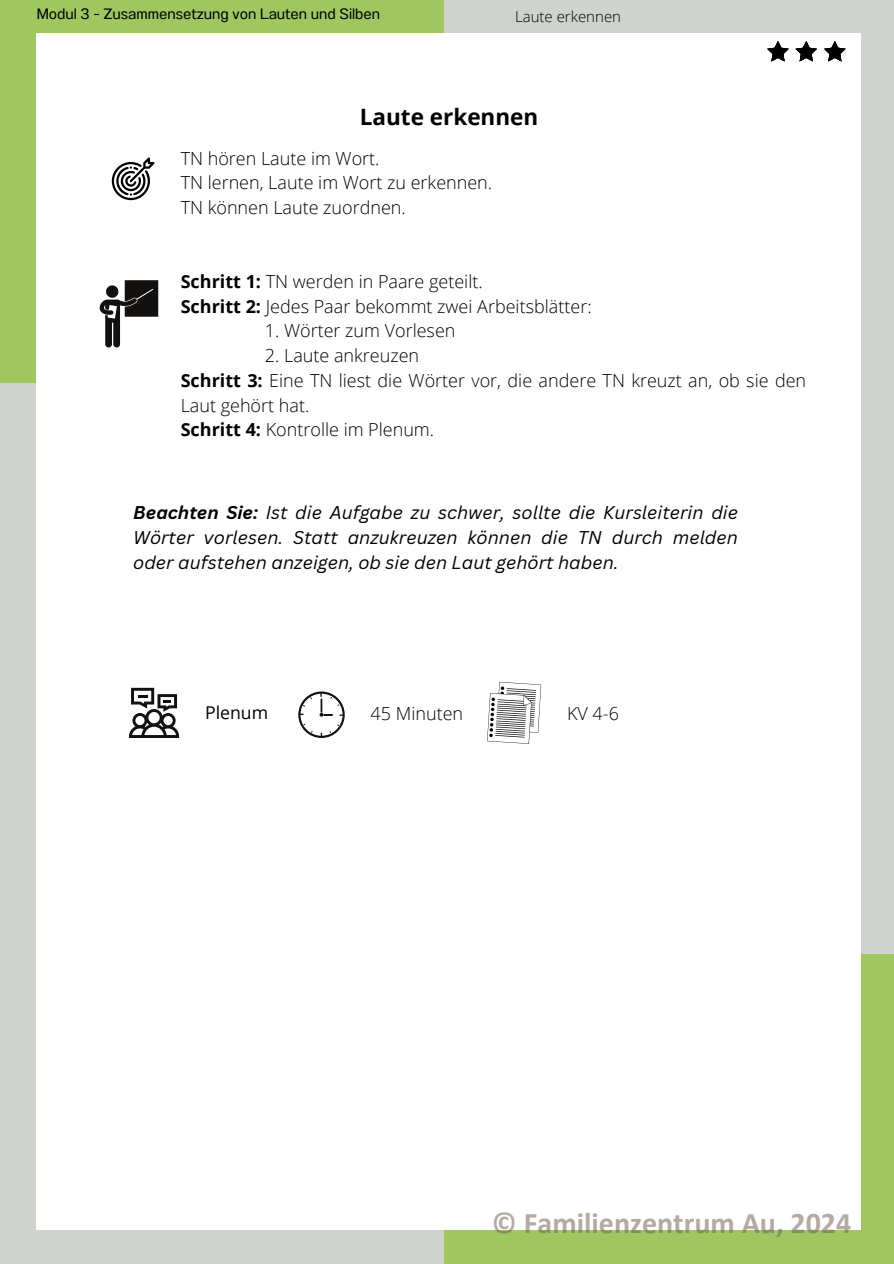
<style>
.page{position:relative;width:894px;height:1264px;background:#fff}
.page>*{position:absolute;margin:0;border:0;box-sizing:border-box;transform-origin:0 0}
.t1{font:700 30px "Calibri";color:rgb(114 95 78/.53)}
.t2{font:700 22.5px "Open Sans";color:#000}
.t3{font:300 18px/24.8px "Open Sans";color:#000}
.t4{font:italic 18px/24.8px "Canva Sans";color:#000;text-align:justify}
.t5{font:17.7px "Open Sans";color:#000}
.t6{font:15px "Anantason";color:#000}
.t7{font:300 15px "Open Sans";color:#000}
.s1{font-weight:700}
</style>
<div class="page">
<div style="left:0;top:383px;width:36px;height:880px;background:#d0d2ce"></div>
<div style="left:860px;top:953px;width:33px;height:310px;background:#9fc75f"></div>
<div style="left:0;top:0;width:36px;height:383px;background:#9fc75f"></div>
<div style="left:860px;top:0;width:33px;height:953px;background:#d0d2ce"></div>
<div style="left:443px;top:0;width:450px;height:33px;background:#d0d2ce"></div>
<div style="left:443px;top:1230px;width:450px;height:33px;background:#9fc75f"></div>
<div style="left:0;top:0;width:443px;height:33px;background:#9fc75f"></div>
<div style="left:0;top:1230px;width:443px;height:33px;background:#d0d2ce"></div>
<svg style="left:112px;top:157px;width:42px;height:43px"></svg>
<svg style="left:100px;top:280px;width:58px;height:67px"></svg>
<svg style="left:129px;top:687px;width:50px;height:51px"></svg>
<svg style="left:298px;top:691px;width:46px;height:46px"></svg>
<svg style="left:824px;top:41px;width:21px;height:20px"></svg>
<svg style="left:487px;top:682px;width:54px;height:61px"></svg>
<svg style="left:767px;top:41px;width:21px;height:20px"></svg>
<svg style="left:795px;top:41px;width:21px;height:20px"></svg>
<p class="t6" style="left:37px;top:5px;width:345px">Modul 3 - Zusammensetzung von Lauten und Silben</p>
<p class="t7" style="left:515px;top:6px;width:107px">Laute erkennen</p>
<h1 class="t2" style="left:360px;top:101px;width:180px">Laute erkennen</h1>
<h3 class="t3" style="left:181px;top:145px;width:313px">TN hören Laute im Wort.<br>TN lernen, Laute im Wort zu erkennen.<br>TN können Laute zuordnen.</h3>
<p class="t3" style="left:181px;top:268px;width:412px"><span class="s1">Schritt 1:</span> TN werden in Paare geteilt.<br><span class="s1">Schritt 2:</span> Jedes Paar bekommt zwei Arbeitsblätter:</p>
<p class="t3" style="left:265px;top:318px;width:192px">1. Wörter zum Vorlesen</p>
<p class="t3" style="left:181px;top:342px;width:627px;text-indent:84px">2. Laute ankreuzen<br><span class="s1">Schritt 3:</span> Eine TN liest die Wörter vor, die andere TN kreuzt an, ob sie den Laut gehört hat.<br><span class="s1">Schritt 4:</span> Kontrolle im Plenum.</p>
<h3 class="t4" style="left:133px;top:500px;width:606px"><span class="s1">Beachten Sie:</span> Ist die Aufgabe zu schwer, sollte die Kursleiterin die Wörter vorlesen. Statt anzukreuzen können die TN durch melden oder aufstehen anzeigen, ob sie den Laut gehört haben.</h3>
<p class="t5" style="left:205px;top:700px;width:65px">Plenum</p>
<p class="t3" style="left:370px;top:700px;width:94px">45 Minuten</p>
<p class="t3" style="left:567px;top:700px;width:53px">KV 4-6</p>
<h1 class="t1" style="left:492px;top:1210px;width:361px">© Familienzentrum Au, 2024</h1>
</div>
